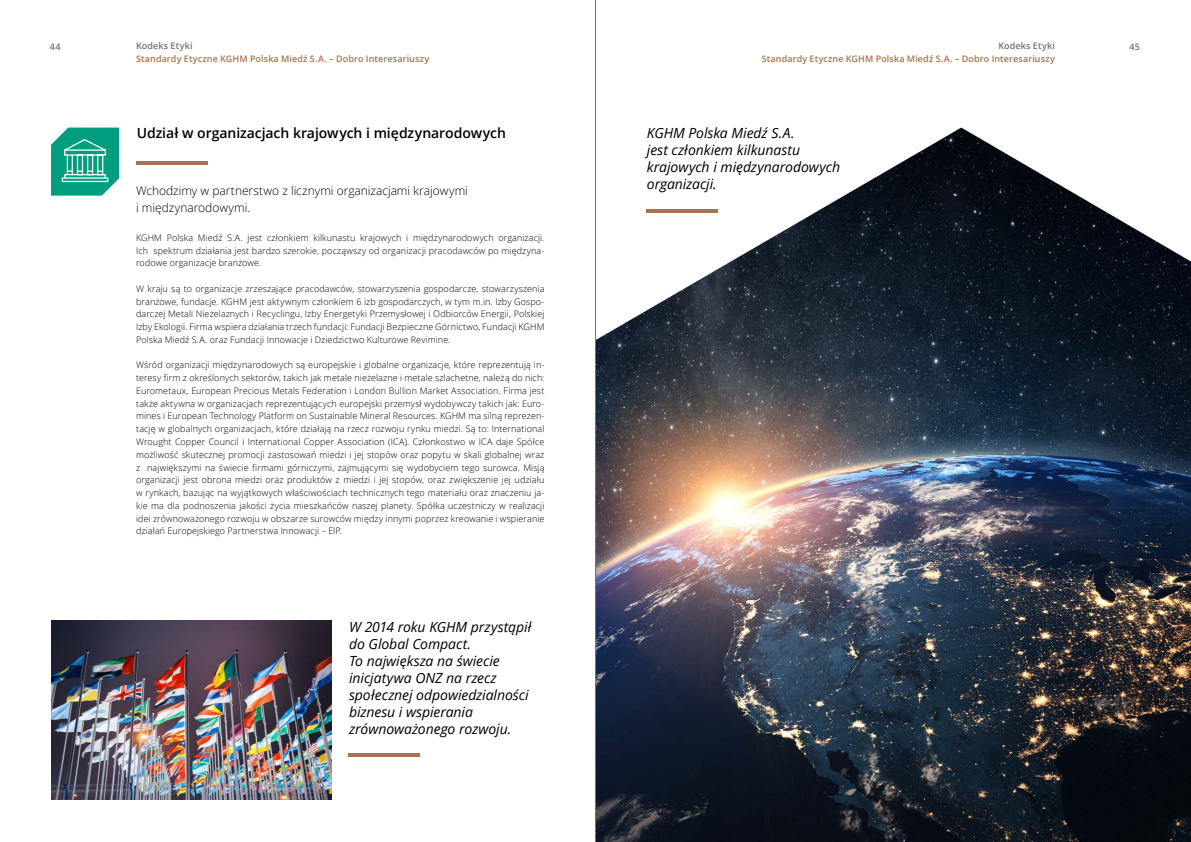
<style>
.page{position:relative;width:1191px;height:842px;background:#fff}
.page>*{position:absolute;margin:0;border:0;box-sizing:border-box;transform-origin:0 0}
.t1{font:italic 14px/17px "Open Sans";letter-spacing:-.005em;color:#000}
.t2{font:600 14px "Open Sans";letter-spacing:-.005em;color:#000}
.t3{font:300 12px/17px "Open Sans";letter-spacing:-.005em;color:#000}
.t4{font:300 9px/12.8px "Open Sans";letter-spacing:.01em;color:#000;text-align:justify}
.t5{font:600 9px "Open Sans";letter-spacing:.01em;color:#a9724a}
.t6{font:600 9px "Open Sans";letter-spacing:.015em;color:#707172}
</style>
<div class="page">
<hr style="left:136px;top:162px;width:71px;height:3px;background:#a9724a">
<img style="left:596px;top:128px;width:595px;height:714px">
<img style="left:51px;top:621px;width:281px;height:178px">
<hr style="left:646px;top:209px;width:72px;height:4px;background:#a9724a">
<hr style="left:349px;top:754px;width:71px;height:3px;background:#a9724a">
<svg style="left:51px;top:128px;width:68px;height:68px;background:#30b096"></svg>
<hr style="left:595px;top:0;width:1px;height:842px;background:#707172">
<p class="t6" style="left:136px;top:40px;width:58px">Kodeks Etyki</p>
<p class="t5" style="left:136px;top:53px;width:294px">Standardy Etyczne KGHM Polska Miedź S.A. – Dobro Interesariuszy</p>
<p class="t6" style="left:998px;top:40px;width:58px">Kodeks Etyki</p>
<p class="t5" style="left:762px;top:53px;width:294px">Standardy Etyczne KGHM Polska Miedź S.A. – Dobro Interesariuszy</p>
<p class="t6" style="left:50px;top:40px;width:12px">44</p>
<p class="t6" style="left:1129px;top:40px;width:12px">45</p>
<h1 class="t2" style="left:137px;top:124px;width:371px">Udział w organizacjach krajowych i międzynarodowych</h1>
<h2 class="t3" style="left:136px;top:182px;width:333px">Wchodzimy w partnerstwo z licznymi organizacjami krajowymi i międzynarodowymi.</h2>
<p class="t4" style="left:136px;top:231px;width:410px">KGHM Polska Miedź S.A. jest członkiem kilkunastu krajowych i międzynarodowych organizacji.<br>Ich spektrum działania jest bardzo szerokie, począwszy od organizacji pracodawców po międzyna&shy;rodowe organizacje branżowe.</p>
<p class="t4" style="left:136px;top:282px;width:410px">W kraju są to organizacje zrzeszające pracodawców, stowarzyszenia gospodarcze, stowarzyszenia branżowe, fundacje. KGHM jest aktywnym członkiem 6 izb gospodarczych, w tym m.in. Izby Gospo&shy;darczej Metali Nieżelaznych i Recyclingu, Izby Energetyki Przemysłowej i Odbiorców Energii, Polskiej Izby Ekologii. Firma wspiera działania trzech fundacji: Fundacji Bezpieczne Górnictwo, Fundacji KGHM Polska Miedź S.A. oraz Fundacji Innowacje i Dziedzictwo Kulturowe Revimine.</p>
<p class="t4" style="left:136px;top:359px;width:410px">Wśród organizacji międzynarodowych są europejskie i globalne organizacje, które reprezentują in&shy;teresy firm z określonych sektorów, takich jak metale nieżelazne i metale szlachetne, należą do nich:<br>Eurometaux, European Precious Metals Federation i London Bullion Market Association. Firma jest także aktywna w organizacjach reprezentujących europejski przemysł wydobywczy takich jak: Euro&shy;mines i European Technology Platform on Sustainable Mineral Resources. KGHM ma silną reprezen&shy;tację w globalnych organizacjach, które działają na rzecz rozwoju rynku miedzi. Są to: International Wrought Copper Council i International Copper Association (ICA). Członkostwo w ICA daje Spółce możliwość skutecznej promocji zastosowań miedzi i jej stopów oraz popytu w skali globalnej wraz z największymi na świecie firmami górniczymi, zajmującymi się wydobyciem tego surowca. Misją organizacji jest obrona miedzi oraz produktów z miedzi i jej stopów, oraz zwiększenie jej udziału w rynkach, bazując na wyjątkowych właściwościach technicznych tego materiału oraz znaczeniu ja&shy;kie ma dla podnoszenia jakości życia mieszkańców naszej planety. Spółka uczestniczy w realizacji idei zrównoważonego rozwoju w obszarze surowców między innymi poprzez kreowanie i wspieranie działań Europejskiego Partnerstwa Innowacji – EIP.</p>
<h1 class="t1" style="left:349px;top:618px;width:184px">W 2014 roku KGHM przystąpił do Global Compact.<br>To największa na świecie inicjatywa ONZ na rzecz społecznej odpowiedzialności biznesu i wspierania zrównoważonego rozwoju.</h1>
<h1 class="t1" style="left:647px;top:124px;width:195px">KGHM Polska Miedź S.A.<br>jest członkiem kilkunastu krajowych i międzynarodowych organizacji.</h1>
</div>
